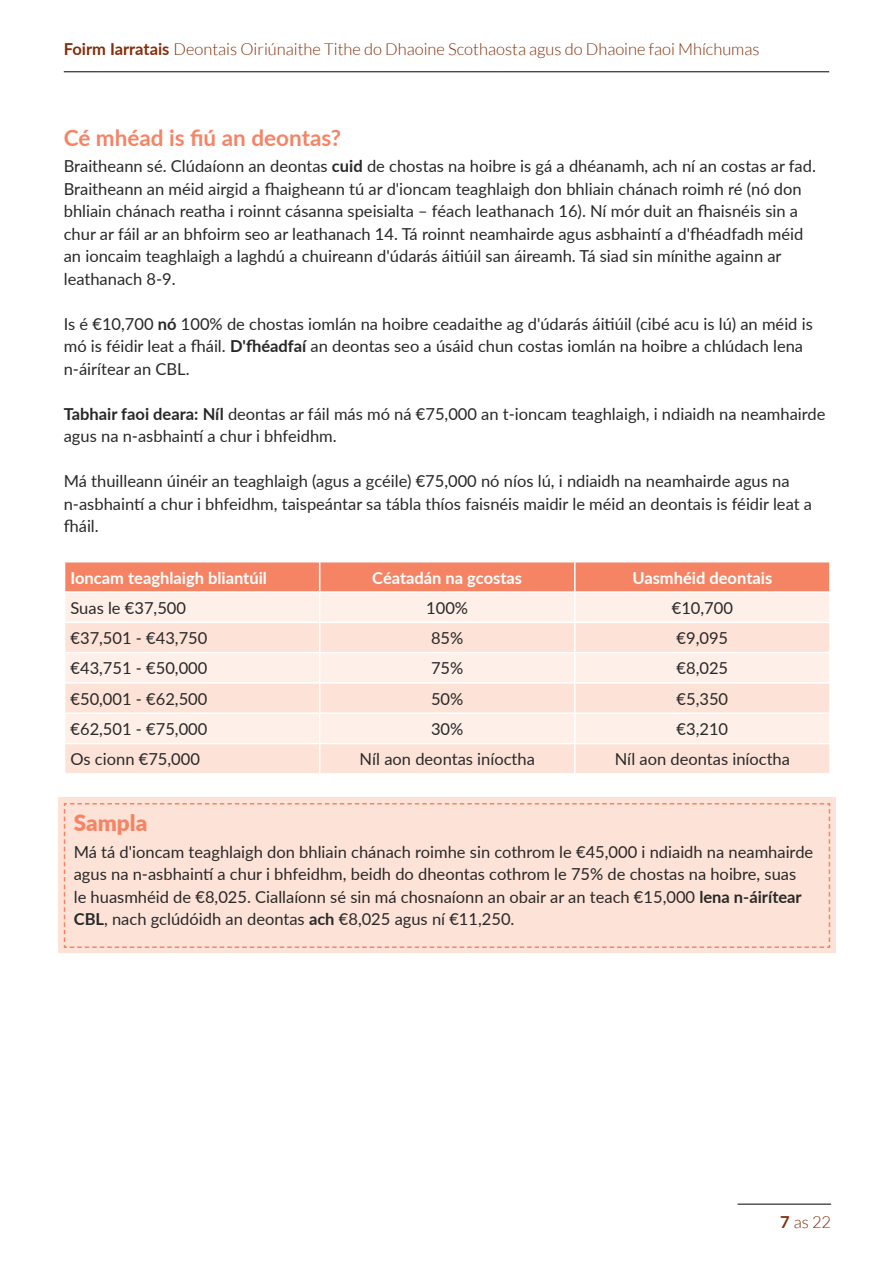
<style>
.page{position:relative;width:893px;height:1263px;background:#fff}
.page>*{position:absolute;margin:0;border:0;box-sizing:border-box;transform-origin:0 0}
.HA_Street_H2{font:700 22.5px "Lato";color:#f58465}
.HA_Street_H2-2{font:900 22.5px "Lato";color:#f58465}
.HA_Street_Body{font:16.5px/22.5px "Lato";color:#292829}
.t1{font:300 16.5px "Lato";color:#832e0a}
.HA_Street_Body-2{font:700 16.5px "Lato";color:#fff}
.s1{font-weight:700}
</style>
<div class="page">
<hr style="left:64px;top:71px;width:765px;height:1px;background:#000">
<hr style="left:738px;top:1204px;width:93px;height:1px;background:#000">
<svg style="left:64px;top:562px;width:766px;height:211px;background:#fcdcd0"></svg>
<hr style="left:575px;top:743px;width:256px;height:1px;background:#fff">
<hr style="left:574px;top:744px;width:2px;height:29px;background:#fff">
<hr style="left:829px;top:744px;width:2px;height:29px;background:#fff">
<div style="left:58px;top:798px;width:778px;height:155px;background:#fde3d7"></div>
<svg style="left:63px;top:803px;width:768px;height:145px"></svg>
<p class="t1" style="left:64px;top:40px;width:697px"><span class="s1">Foirm Iarratais</span> Deontais Oiriúnaithe Tithe do Dhaoine Scothaosta agus do Dhaoine faoi Mhíchumas</p>
<h2 class="HA_Street_H2" style="left:64px;top:121px;width:279px">Cé mhéad is fiú an deontas?</h2>
<p class="HA_Street_Body" style="left:64px;top:154px;width:754px">Braitheann sé. Clúdaíonn an deontas <span class="s1">cuid</span> de chostas na hoibre is gá a dhéanamh, ach ní an costas ar fad.<br>Braitheann an méid airgid a fhaigheann tú ar d'ioncam teaghlaigh don bhliain chánach roimh ré (nó don bhliain chánach reatha i roinnt cásanna speisialta – féach leathanach 16). Ní mór duit an fhaisnéis sin a chur ar fáil ar an bhfoirm seo ar leathanach 14. Tá roinnt neamhairde agus asbhaintí a d'fhéadfadh méid an ioncaim teaghlaigh a laghdú a chuireann d'údarás áitiúil san áireamh. Tá siad sin mínithe againn ar leathanach 8-9.</p>
<p class="HA_Street_Body" style="left:64px;top:312px;width:751px">Is é €10,700 <span class="s1">nó</span> 100% de chostas iomlán na hoibre ceadaithe ag d'údarás áitiúil (cibé acu is lú) an méid is mó is féidir leat a fháil. <span class="s1">D'fhéadfaí</span> an deontas seo a úsáid chun costas iomlán na hoibre a chlúdach lena n-áirítear an CBL.</p>
<p class="HA_Street_Body" style="left:64px;top:402px;width:763px"><span class="s1">Tabhair faoi deara: Níl</span> deontas ar fáil más mó ná €75,000 an t-ioncam teaghlaigh, i ndiaidh na neamhairde agus na n-asbhaintí a chur i bhfeidhm.</p>
<p class="HA_Street_Body" style="left:64px;top:469px;width:750px">Má thuilleann úinéir an teaghlaigh (agus a gcéile) €75,000 nó níos lú, i ndiaidh na neamhairde agus na n-asbhaintí a chur i bhfeidhm, taispeántar sa tábla thíos faisnéis maidir le méid an deontais is féidir leat a fháil.</p>
<p class="HA_Street_Body-2" style="left:71px;top:565px;width:198px">Ioncam teaghlaigh bliantúil</p>
<p class="HA_Street_Body-2" style="left:372px;top:565px;width:151px">Céatadán na gcostas</p>
<p class="HA_Street_Body-2" style="left:632px;top:565px;width:141px">Uasmhéid deontais</p>
<p class="HA_Street_Body" style="left:71px;top:596px;width:117px">Suas le €37,500</p>
<p class="HA_Street_Body" style="left:426px;top:596px;width:43px">100%</p>
<p class="HA_Street_Body" style="left:672px;top:596px;width:63px">€10,700</p>
<p class="HA_Street_Body" style="left:71px;top:626px;width:138px">€37,501 - €43,750</p>
<p class="HA_Street_Body" style="left:431px;top:626px;width:34px">85%</p>
<p class="HA_Street_Body" style="left:677px;top:626px;width:53px">€9,095</p>
<p class="HA_Street_Body" style="left:71px;top:656px;width:138px">€43,751 - €50,000</p>
<p class="HA_Street_Body" style="left:431px;top:656px;width:34px">75%</p>
<p class="HA_Street_Body" style="left:677px;top:656px;width:53px">€8,025</p>
<p class="HA_Street_Body" style="left:71px;top:687px;width:138px">€50,001 - €62,500</p>
<p class="HA_Street_Body" style="left:431px;top:687px;width:34px">50%</p>
<p class="HA_Street_Body" style="left:677px;top:687px;width:53px">€5,350</p>
<p class="HA_Street_Body" style="left:71px;top:717px;width:138px">€62,501 - €75,000</p>
<p class="HA_Street_Body" style="left:431px;top:717px;width:34px">30%</p>
<p class="HA_Street_Body" style="left:677px;top:717px;width:53px">€3,210</p>
<p class="HA_Street_Body" style="left:71px;top:747px;width:131px">Os cionn €75,000</p>
<p class="HA_Street_Body" style="left:360px;top:747px;width:177px">Níl aon deontas iníoctha</p>
<p class="HA_Street_Body" style="left:615px;top:747px;width:177px">Níl aon deontas iníoctha</p>
<h2 class="HA_Street_H2-2" style="left:74px;top:806px;width:75px">Sampla</h2>
<p class="HA_Street_Body" style="left:74px;top:840px;width:741px">Má tá d'ioncam teaghlaigh don bhliain chánach roimhe sin cothrom le €45,000 i ndiaidh na neamhairde agus na n-asbhaintí a chur i bhfeidhm, beidh do dheontas cothrom le 75% de chostas na hoibre, suas<br>le huasmhéid de €8,025. Ciallaíonn sé sin má chosnaíonn an obair ar an teach €15,000 <span class="s1">lena n-áirítear CBL</span>, nach gclúdóidh an deontas <span class="s1">ach</span> €8,025 agus ní €11,250.</p>
<p class="t1" style="left:780px;top:1213px;width:53px"><span class="s1">7</span> as 22</p>
</div>
